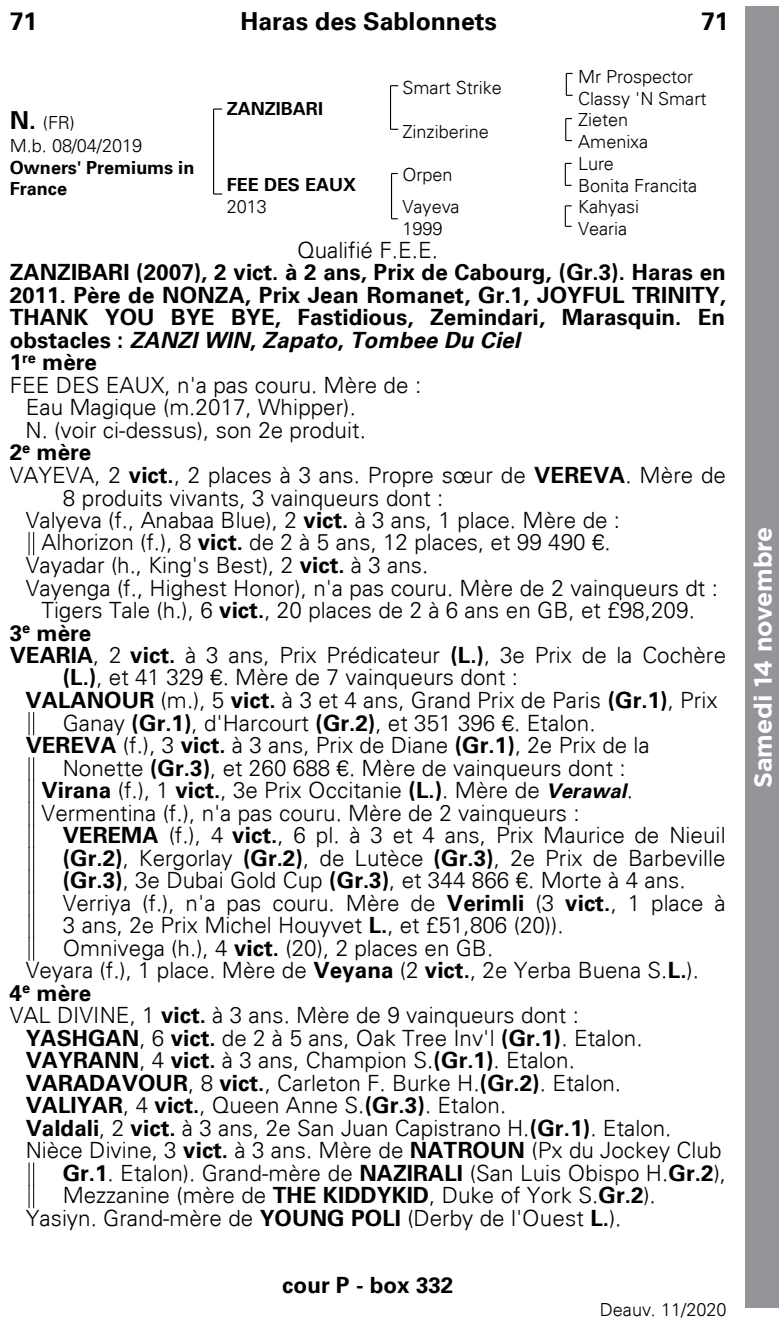
<style>
.page{position:relative;width:779px;height:1321px;background:#fff}
.page>*{position:absolute;margin:0;border:0;box-sizing:border-box;transform-origin:0 0}
.t1{font:700 24.75px "Univers 65";color:#000}
.t2{font:700 24.75px "Gotham";color:#fff}
.t3{font:300 22.5px/22.5px "Univers 45";color:#000}
.t4{font:700 22.5px/22.5px "Univers 65";color:#000}
.t5{font:300 18px/21.8px "Univers 45";letter-spacing:-.005em;color:#000}
.t6{font:700 18px/21.4px "Univers 65";color:#000}
.s1{font-family:"Univers 65";font-weight:700;font-size:24.75px}
.s2{font-style:italic}
.s3{font-family:"Univers 65";font-weight:700}
.s4{font-family:"Univers 65";font-weight:700;font-style:italic;font-size:20.25px}
</style>
<div class="page">
<div style="left:745px;top:6px;width:33px;height:1301px;background:#939598"></div>
<svg style="left:29px;top:532px;width:5px;height:23px"></svg>
<svg style="left:29px;top:712px;width:5px;height:22px"></svg>
<svg style="left:29px;top:757px;width:5px;height:203px"></svg>
<svg style="left:29px;top:1162px;width:5px;height:45px"></svg>
<svg style="left:213px;top:108px;width:9px;height:2px"></svg>
<hr style="left:213px;top:109px;width:1px;height:85px;background:#000">
<hr style="left:390px;top:86px;width:1px;height:43px;background:#000">
<hr style="left:391px;top:173px;width:1px;height:46px;background:#000">
<svg style="left:564px;top:205px;width:7px;height:22px"></svg>
<svg style="left:565px;top:118px;width:6px;height:23px"></svg>
<svg style="left:564px;top:163px;width:7px;height:23px"></svg>
<svg style="left:565px;top:73px;width:7px;height:23px"></svg>
<p class="t1" style="left:10px;top:7px;width:29px">71</p>
<p class="t1" style="left:240px;top:7px;width:258px">Haras des Sablonnets</p>
<p class="t1" style="left:700px;top:7px;width:29px">71</p>
<p class="t5" style="left:402px;top:77px;width:101px">Smart Strike</p>
<p class="t5" style="left:577px;top:66px;width:130px">Mr Prospector<br>Classy 'N Smart</p>
<p class="t5" style="left:402px;top:120px;width:88px">Zinziberine</p>
<p class="t5" style="left:577px;top:109px;width:72px">Zieten<br>Amenixa</p>
<p class="t6" style="left:227px;top:98px;width:98px">ZANZIBARI</p>
<p class="t5" style="left:10px;top:111px;width:134px;line-height:23.4px"><span class="s1">N.</span> (FR)<br>M.b. 08/04/2019</p>
<p class="t6" style="left:10px;top:157px;width:186px">Owners' Premiums in<br>France</p>
<p class="t5" style="left:402px;top:164px;width:52px">Orpen</p>
<p class="t5" style="left:577px;top:153px;width:121px">Lure<br>Bonita Francita</p>
<p class="t5" style="left:402px;top:196px;width:59px">Vayeva<br>1999</p>
<p class="t5" style="left:577px;top:196px;width:63px">Kahyasi<br>Vearia</p>
<p class="t3" style="left:297px;top:238px;width:142px">Qualifié F.E.E.</p>
<p class="t4" style="left:10px;top:261px;width:717px">ZANZIBARI (2007), 2 vict. à 2 ans, Prix de Cabourg, (Gr.3). Haras en 2011. Père de NONZA, Prix Jean Romanet, Gr.1, JOYFUL TRINITY, THANK YOU BYE BYE, Fastidious, Zemindari, Marasquin. En obstacles : <span class="s2">ZANZI WIN</span>, <span class="s2">Zapato</span>, <span class="s2">Tombee Du Ciel<br></span>1<sup>re</sup> mère</p>
<p class="t3" style="left:26px;top:373px;width:397px;text-indent:-16px">FEE DES EAUX, n'a pas couru. Mère de :<br>Eau Magique (m.2017, Whipper).<br>N. (voir ci-dessus), son 2e produit.</p>
<p class="t4" style="left:10px;top:441px;width:83px">2<sup>e</sup> mère</p>
<p class="t3" style="left:10px;top:463px;width:717px">VAYEVA, 2 <span class="s3">vict.</span>, 2 places à 3 ans. Propre sœur de <span class="s3">VEREVA</span>. Mère de</p>
<p class="t3" style="left:63px;top:486px;width:382px">8 produits vivants, 3 vainqueurs dont :</p>
<p class="t3" style="left:26px;top:508px;width:595px">Valyeva (f., Anabaa Blue), 2 <span class="s3">vict.</span> à 3 ans, 1 place. Mère de :</p>
<p class="t3" style="left:42px;top:531px;width:570px">Alhorizon (f.), 8 <span class="s3">vict.</span> de 2 à 5 ans, 12 places, et 99 490 €.</p>
<p class="t3" style="left:26px;top:554px;width:404px">Vayadar (h., King's Best), 2 <span class="s3">vict.</span> à 3 ans.</p>
<p class="t3" style="left:26px;top:576px;width:693px">Vayenga (f., Highest Honor), n'a pas couru. Mère de 2 vainqueurs dt :</p>
<p class="t3" style="left:42px;top:598px;width:654px">Tigers Tale (h.), 6 <span class="s3">vict.</span>, 20 places de 2 à 6 ans en GB, et £98,209.</p>
<p class="t4" style="left:10px;top:621px;width:83px">3<sup>e</sup> mère</p>
<p class="t3" style="left:10px;top:643px;width:717px"><span class="s3">VEARIA</span>, 2 <span class="s3">vict.</span> à 3 ans, Prix Prédicateur <span class="s3">(L.)</span>, 3e Prix de la Cochère</p>
<p class="t3" style="left:63px;top:666px;width:456px"><span class="s3">(L.)</span>, et 41 329 €. Mère de 7 vainqueurs dont :</p>
<p class="t3" style="left:26px;top:689px;width:693px"><span class="s3">VALANOUR</span> (m.), 5 <span class="s3">vict.</span> à 3 et 4 ans, Grand Prix de Paris <span class="s3">(Gr.1)</span>, Prix</p>
<p class="t3" style="left:63px;top:711px;width:534px">Ganay <span class="s3">(Gr.1)</span>, d'Harcourt <span class="s3">(Gr.2)</span>, et 351 396 €. Etalon.</p>
<p class="t3" style="left:26px;top:733px;width:625px"><span class="s3">VEREVA</span> (f.), 3 <span class="s3">vict.</span> à 3 ans, Prix de Diane <span class="s3">(Gr.1)</span>, 2e Prix de la</p>
<p class="t3" style="left:63px;top:756px;width:564px">Nonette <span class="s3">(Gr.3)</span>, et 260 688 €. Mère de vainqueurs dont :</p>
<p class="t3" style="left:42px;top:779px;width:592px"><span class="s3">Virana</span> (f.), 1 <span class="s3">vict.</span>, 3e Prix Occitanie <span class="s3">(L.)</span>. Mère de <span class="s4">Verawal</span>.</p>
<p class="t3" style="left:42px;top:801px;width:539px">Vermentina (f.), n'a pas couru. Mère de 2 vainqueurs :</p>
<p class="t3" style="left:63px;top:824px;width:664px"><span class="s3">VEREMA</span> (f.), 4 <span class="s3">vict.</span>, 6 pl. à 3 et 4 ans, Prix Maurice de Nieuil</p>
<p class="t3" style="left:63px;top:846px;width:664px"><span class="s3">(Gr.2)</span>, Kergorlay <span class="s3">(Gr.2)</span>, de Lutèce <span class="s3">(Gr.3)</span>, 2e Prix de Barbeville</p>
<p class="t3" style="left:63px;top:868px;width:624px"><span class="s3">(Gr.3)</span>, 3e Dubai Gold Cup <span class="s3">(Gr.3)</span>, et 344 866 €. Morte à 4 ans.</p>
<p class="t3" style="left:63px;top:891px;width:664px">Verriya (f.), n'a pas couru. Mère de <span class="s3">Verimli</span> (3 <span class="s3">vict.</span>, 1 place à</p>
<p class="t3" style="left:63px;top:914px;width:502px">3 ans, 2e Prix Michel Houyvet <span class="s3">L.</span>, et £51,806 (20)).</p>
<p class="t3" style="left:63px;top:936px;width:432px">Omnivega (h.), 4 <span class="s3">vict.</span> (20), 2 places en GB.</p>
<p class="t3" style="left:26px;top:959px;width:674px">Veyara (f.), 1 place. Mère de <span class="s3">Veyana</span> (2 <span class="s3">vict.</span>, 2e Yerba Buena S.<span class="s3">L.</span>).</p>
<p class="t4" style="left:10px;top:981px;width:83px">4<sup>e</sup> mère</p>
<p class="t3" style="left:10px;top:1003px;width:570px">VAL DIVINE, 1 <span class="s3">vict.</span> à 3 ans. Mère de 9 vainqueurs dont :</p>
<p class="t3" style="left:26px;top:1026px;width:618px"><span class="s3">YASHGAN</span>, 6 <span class="s3">vict.</span> de 2 à 5 ans, Oak Tree Inv'l <span class="s3">(Gr.1)</span>. Etalon.</p>
<p class="t3" style="left:26px;top:1049px;width:550px"><span class="s3">VAYRANN</span>, 4 <span class="s3">vict.</span> à 3 ans, Champion S.<span class="s3">(Gr.1)</span>. Etalon.</p>
<p class="t3" style="left:26px;top:1071px;width:596px"><span class="s3">VARADAVOUR</span>, 8 <span class="s3">vict.</span>, Carleton F. Burke H.<span class="s3">(Gr.2)</span>. Etalon.</p>
<p class="t3" style="left:26px;top:1094px;width:482px"><span class="s3">VALIYAR</span>, 4 <span class="s3">vict.</span>, Queen Anne S.<span class="s3">(Gr.3)</span>. Etalon.</p>
<p class="t3" style="left:26px;top:1116px;width:647px"><span class="s3">Valdali</span>, 2 <span class="s3">vict.</span> à 3 ans, 2e San Juan Capistrano H.<span class="s3">(Gr.1)</span>. Etalon.</p>
<p class="t3" style="left:26px;top:1138px;width:697px">Nièce Divine, 3 <span class="s3">vict.</span> à 3 ans. Mère de <span class="s3">NATROUN</span> (Px du Jockey Club</p>
<p class="t3" style="left:63px;top:1161px;width:664px"><span class="s3">Gr.1</span>. Etalon). Grand-mère de <span class="s3">NAZIRALI</span> (San Luis Obispo H.<span class="s3">Gr.2</span>),</p>
<p class="t3" style="left:63px;top:1184px;width:594px">Mezzanine (mère de <span class="s3">THE KIDDYKID</span>, Duke of York S.<span class="s3">Gr.2</span>).</p>
<p class="t3" style="left:26px;top:1206px;width:597px">Yasiyn. Grand-mère de <span class="s3">YOUNG POLI</span> (Derby de l'Ouest <span class="s3">L.</span>).</p>
<p class="t6" style="left:227px;top:174px;width:131px">FEE DES EAUX</p>
<p class="t5" style="left:227px;top:196px;width:42px">2013</p>
<p class="t4" style="left:282px;top:1274px;width:172px">cour P - box 332</p>
<p class="t5" style="left:599px;top:1298px;width:128px">Deauv. 11/2020</p>
<p class="t2" style="left:746px;top:788px;width:263px;rotate:-90deg">Samedi 14 novembre</p>
</div>
